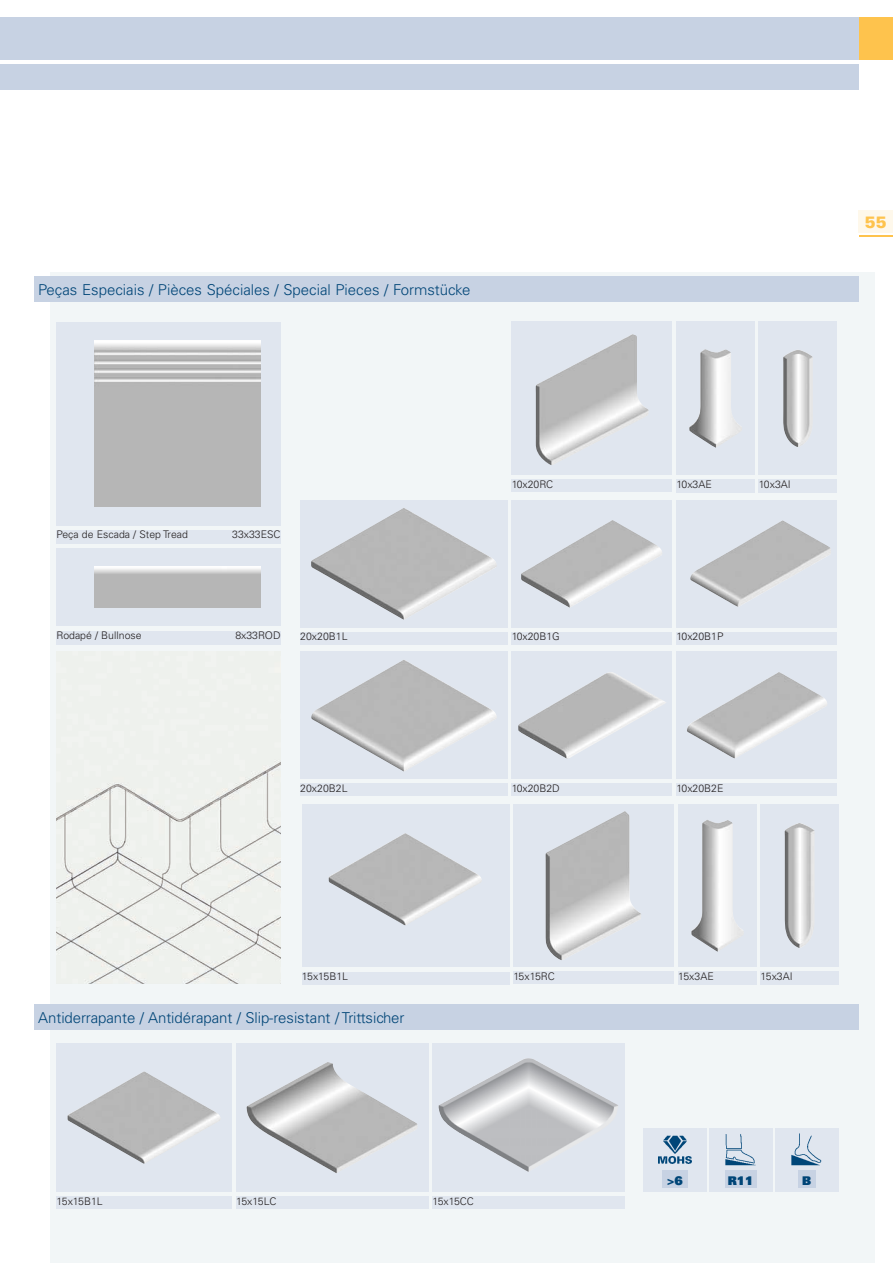
<style>
.page{position:relative;width:893px;height:1263px;background:#fff}
.page>*{position:absolute;margin:0;border:0;box-sizing:border-box;transform-origin:0 0}
.t1{font:900 16.5px "Univers";color:#fec34d}
.t2{font:300 15px "Univers";letter-spacing:-.005em;color:#004577}
.t3{font:900 12px "Univers";color:#004577}
.t4{font:300 10.5px "Univers";color:#231f20}
</style>
<div class="page">
<div style="left:50px;top:272px;width:824px;height:991px;background:#f2f6f7"></div>
<svg style="left:432px;top:1043px;width:192px;height:149px;background:#d6dae1"></svg>
<img style="left:438px;top:1059px;width:86px;height:69px">
<div style="left:34px;top:17px;width:825px;height:43px;background:#c7d2e3"></div>
<div style="left:0;top:17px;width:34px;height:43px;background:#c7d2e3"></div>
<div style="left:34px;top:64px;width:825px;height:25px;background:#c7d2e3"></div>
<div style="left:0;top:64px;width:34px;height:25px;background:#c7d2e3"></div>
<div style="left:859px;top:17px;width:34px;height:43px;background:#fec34d"></div>
<div style="left:643px;top:1128px;width:64px;height:64px;background:#e0e6ef"></div>
<img style="left:659px;top:1135px;width:32px;height:29px">
<div style="left:662px;top:1171px;width:26px;height:17px;background:#c7d2e3"></div>
<div style="left:775px;top:1128px;width:64px;height:64px;background:#e0e6ef"></div>
<img style="left:792px;top:1133px;width:30px;height:33px">
<div style="left:798px;top:1171px;width:17px;height:17px;background:#c7d2e3"></div>
<div style="left:709px;top:1128px;width:64px;height:64px;background:#e0e6ef"></div>
<img style="left:726px;top:1134px;width:30px;height:31px">
<div style="left:725px;top:1171px;width:32px;height:17px;background:#c7d2e3"></div>
<div style="left:34px;top:276px;width:825px;height:26px;background:#c7d2e3"></div>
<div style="left:300px;top:652px;width:207px;height:127px;background:#e0e6ef"></div>
<img style="left:311px;top:660px;width:185px;height:112px">
<div style="left:300px;top:783px;width:207px;height:13px;background:#e0e6ef"></div>
<div style="left:236px;top:1043px;width:192px;height:149px;background:#e0e6ef"></div>
<img style="left:246px;top:1062px;width:172px;height:111px">
<div style="left:513px;top:805px;width:161px;height:162px;background:#e0e6ef"></div>
<div style="left:302px;top:805px;width:207px;height:162px;background:#e0e6ef"></div>
<div style="left:678px;top:805px;width:78px;height:162px;background:#e0e6ef"></div>
<div style="left:761px;top:805px;width:78px;height:162px;background:#e0e6ef"></div>
<img style="left:785px;top:823px;width:30px;height:125px">
<div style="left:761px;top:971px;width:78px;height:14px;background:#e0e6ef"></div>
<img style="left:691px;top:820px;width:52px;height:132px">
<div style="left:678px;top:971px;width:78px;height:14px;background:#e0e6ef"></div>
<img style="left:328px;top:833px;width:154px;height:92px">
<div style="left:302px;top:972px;width:207px;height:13px;background:#e0e6ef"></div>
<img style="left:545px;top:811px;width:96px;height:149px">
<div style="left:513px;top:971px;width:161px;height:13px;background:#e0e6ef"></div>
<div style="left:676px;top:652px;width:161px;height:127px;background:#e0e6ef"></div>
<img style="left:687px;top:672px;width:140px;height:86px">
<div style="left:676px;top:783px;width:161px;height:13px;background:#e0e6ef"></div>
<div style="left:236px;top:1196px;width:192px;height:13px;background:#e0e6ef"></div>
<div style="left:432px;top:1196px;width:192px;height:13px;background:#e0e6ef"></div>
<div style="left:57px;top:1043px;width:175px;height:149px;background:#e0e6ef"></div>
<div style="left:512px;top:500px;width:160px;height:127px;background:#e0e6ef"></div>
<div style="left:676px;top:500px;width:161px;height:127px;background:#e0e6ef"></div>
<div style="left:512px;top:322px;width:160px;height:153px;background:#e0e6ef"></div>
<div style="left:676px;top:322px;width:79px;height:153px;background:#e0e6ef"></div>
<div style="left:759px;top:322px;width:78px;height:153px;background:#e0e6ef"></div>
<img style="left:783px;top:350px;width:30px;height:97px">
<div style="left:759px;top:479px;width:78px;height:14px;background:#e0e6ef"></div>
<img style="left:689px;top:349px;width:53px;height:99px">
<div style="left:676px;top:479px;width:79px;height:14px;background:#e0e6ef"></div>
<img style="left:536px;top:334px;width:113px;height:131px">
<div style="left:512px;top:479px;width:160px;height:13px;background:#e0e6ef"></div>
<img style="left:690px;top:520px;width:141px;height:87px">
<div style="left:676px;top:632px;width:161px;height:12px;background:#e0e6ef"></div>
<img style="left:521px;top:520px;width:141px;height:88px">
<div style="left:512px;top:632px;width:160px;height:12px;background:#e0e6ef"></div>
<img style="left:67px;top:1071px;width:153px;height:93px">
<div style="left:57px;top:1196px;width:175px;height:13px;background:#e0e6ef"></div>
<div style="left:34px;top:1005px;width:825px;height:25px;background:#c7d2e3"></div>
<div style="left:57px;top:322px;width:224px;height:204px;background:#e0e6ef"></div>
<div style="left:57px;top:548px;width:224px;height:77px;background:#e0e6ef"></div>
<img style="left:94px;top:566px;width:166px;height:42px">
<div style="left:57px;top:631px;width:224px;height:13px;background:#e0e6ef"></div>
<img style="left:57px;top:660px;width:224px;height:323px">
<div style="left:300px;top:500px;width:207px;height:127px;background:#e0e6ef"></div>
<img style="left:311px;top:508px;width:185px;height:112px">
<div style="left:300px;top:632px;width:207px;height:12px;background:#e0e6ef"></div>
<div style="left:512px;top:652px;width:160px;height:127px;background:#e0e6ef"></div>
<img style="left:518px;top:672px;width:148px;height:87px">
<div style="left:512px;top:783px;width:160px;height:13px;background:#e0e6ef"></div>
<div style="left:57px;top:530px;width:224px;height:13px;background:#e0e6ef"></div>
<img style="left:94px;top:341px;width:166px;height:166px">
<div style="left:859px;top:211px;width:34px;height:22px;background:#fef8eb"></div>
<hr style="left:859px;top:235px;width:34px;height:2px;background:#fec34d">
<h2 class="t2" style="left:38px;top:281px;width:434px">Peças Especiais / Pièces Spéciales / Special Pieces / Formstücke</h2>
<h1 class="t1" style="left:865px;top:211px;width:24px">55</h1>
<p class="t4" style="left:57px;top:528px;width:133px">Peça de Escada / Step Tread</p>
<p class="t4" style="left:232px;top:528px;width:50px">33x33ESC</p>
<p class="t4" style="left:57px;top:629px;width:87px">Rodapé / Bullnose</p>
<p class="t4" style="left:235px;top:629px;width:47px">8x33ROD</p>
<p class="t4" style="left:300px;top:630px;width:49px">20x20B1L</p>
<p class="t4" style="left:300px;top:782px;width:49px">20x20B2L</p>
<p class="t4" style="left:512px;top:477px;width:43px">10x20RC</p>
<p class="t4" style="left:676px;top:477px;width:37px">10x3AE</p>
<p class="t4" style="left:759px;top:477px;width:33px">10x3AI</p>
<p class="t4" style="left:512px;top:630px;width:50px">10x20B1G</p>
<p class="t4" style="left:676px;top:630px;width:49px">10x20B1P</p>
<p class="t4" style="left:512px;top:782px;width:50px">10x20B2D</p>
<p class="t4" style="left:676px;top:782px;width:49px">10x20B2E</p>
<p class="t4" style="left:302px;top:970px;width:48px">15x15B1L</p>
<p class="t4" style="left:513px;top:969px;width:43px">15x15RC</p>
<p class="t4" style="left:678px;top:969px;width:37px">15x3AE</p>
<p class="t4" style="left:761px;top:969px;width:34px">15x3AI</p>
<h2 class="t2" style="left:38px;top:1009px;width:368px">Antiderrapante / Antidérapant / Slip-resistant / Trittsicher</h2>
<p class="t4" style="left:57px;top:1194px;width:48px">15x15B1L</p>
<p class="t4" style="left:236px;top:1194px;width:42px">15x15LC</p>
<p class="t4" style="left:432px;top:1194px;width:43px">15x15CC</p>
<p class="t3" style="left:667px;top:1172px;width:17px">&gt;6</p>
<p class="t3" style="left:728px;top:1172px;width:27px">R11</p>
<p class="t3" style="left:802px;top:1172px;width:11px">B</p>
</div>
